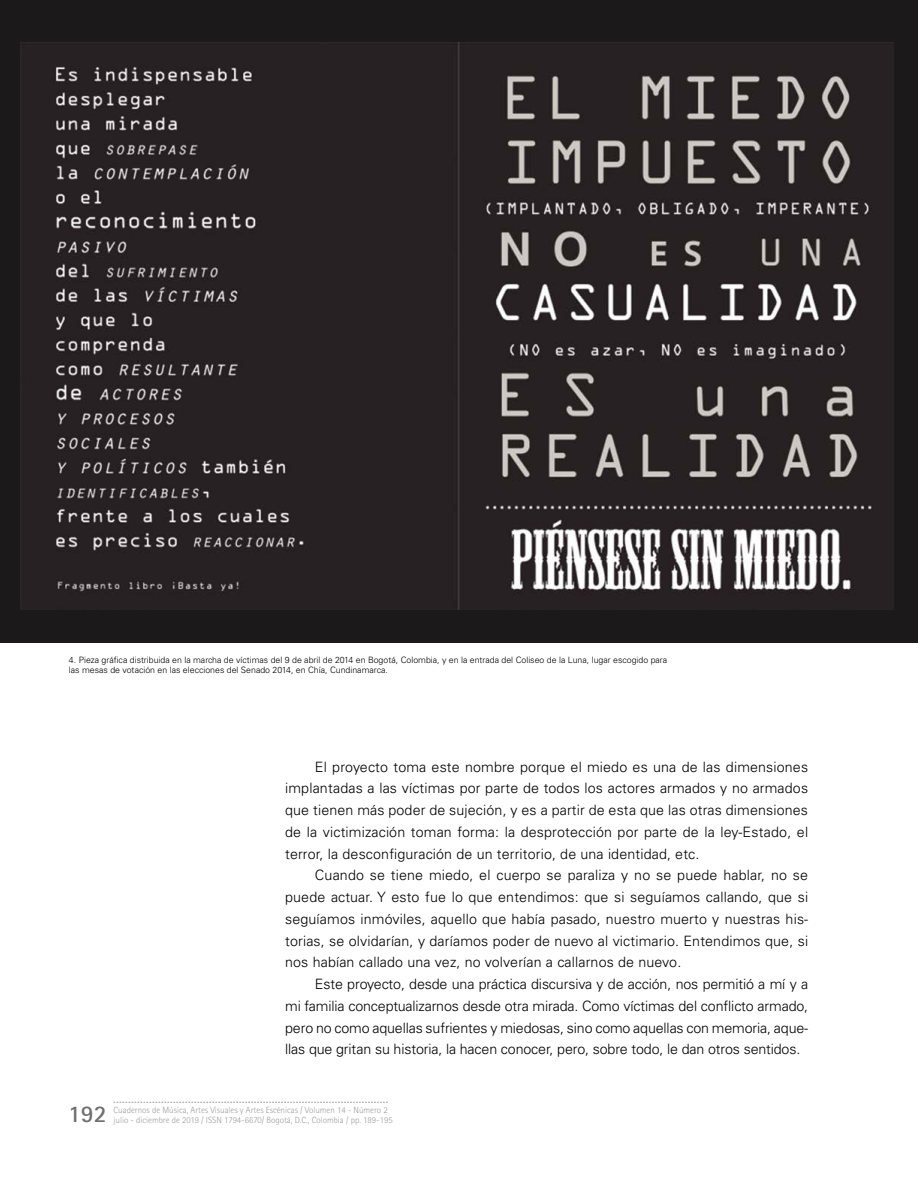
<style>
.page{position:relative;width:918px;height:1188px;background:#fff}
.page>*{position:absolute;margin:0;border:0;box-sizing:border-box;transform-origin:0 0}
.t1{font:700 24px "Rotis Sans Serif Std";color:#706f6f}
.t2{font:300 14.25px/21.8px "Univers LT Std";letter-spacing:.01em;color:#000;text-align:justify}
.t3{font:300 9px/9.8px "Rotis Sans Serif Std";color:#9d9d9c}
.t4{font:300 8.7px/10.2px "Univers LT Std";color:#000}
</style>
<div class="page">
<svg style="left:114px;top:1102px;width:274px;height:1px"></svg>
<div style="left:0;top:0;width:918px;height:642px;background:#1b191a"></div>
<img style="left:21px;top:43px;width:873px;height:566px">
<p class="t4" style="left:69px;top:654px;width:600px">4. Pieza gráfica distribuida en la marcha de víctimas del 9 de abril de 2014 en Bogotá, Colombia, y en la entrada del Coliseo de la Luna, lugar escogido para las mesas de votación en las elecciones del Senado 2014, en Chía, Cundinamarca.</p>
<p class="t2" style="left:285px;top:756px;width:524px;text-indent:30px">El proyecto toma este nombre porque el miedo es una de las dimensiones implantadas a las víctimas por parte de todos los actores armados y no armados que tienen más poder de sujeción, y es a partir de esta que las otras dimensiones de la victimización toman forma: la desprotección por parte de la ley-Estado, el terror, la desconfiguración de un territorio, de una identidad, etc.</p>
<p class="t2" style="left:285px;top:865px;width:525px;text-indent:30px">Cuando se tiene miedo, el cuerpo se paraliza y no se puede hablar, no se puede actuar. Y esto fue lo que entendimos: que si seguíamos callando, que si seguíamos inmóviles, aquello que había pasado, nuestro muerto y nuestras his&shy;torias, se olvidarían, y daríamos poder de nuevo al victimario. Entendimos que, si nos habían callado una vez, no volverían a callarnos de nuevo.</p>
<p class="t2" style="left:285px;top:973px;width:525px;text-indent:30px">Este proyecto, desde una práctica discursiva y de acción, nos permitió a mí y a mi familia conceptualizarnos desde otra mirada. Como víctimas del conflicto armado, pero no como aquellas sufrientes y miedosas, sino como aquellas con memoria, aque&shy;llas que gritan su historia, la hacen conocer, pero, sobre todo, le dan otros sentidos.</p>
<h1 class="t1" style="left:68px;top:1099px;width:40px">192</h1>
<p class="t3" style="left:114px;top:1105px;width:281px">Cuadernos de Música, Artes Visuales y Artes Escénicas / Volumen 14 - Número 2 julio - diciembre de 2019 / ISSN 1794-6670/ Bogotá, D.C., Colombia / pp. 189-195</p>
</div>
